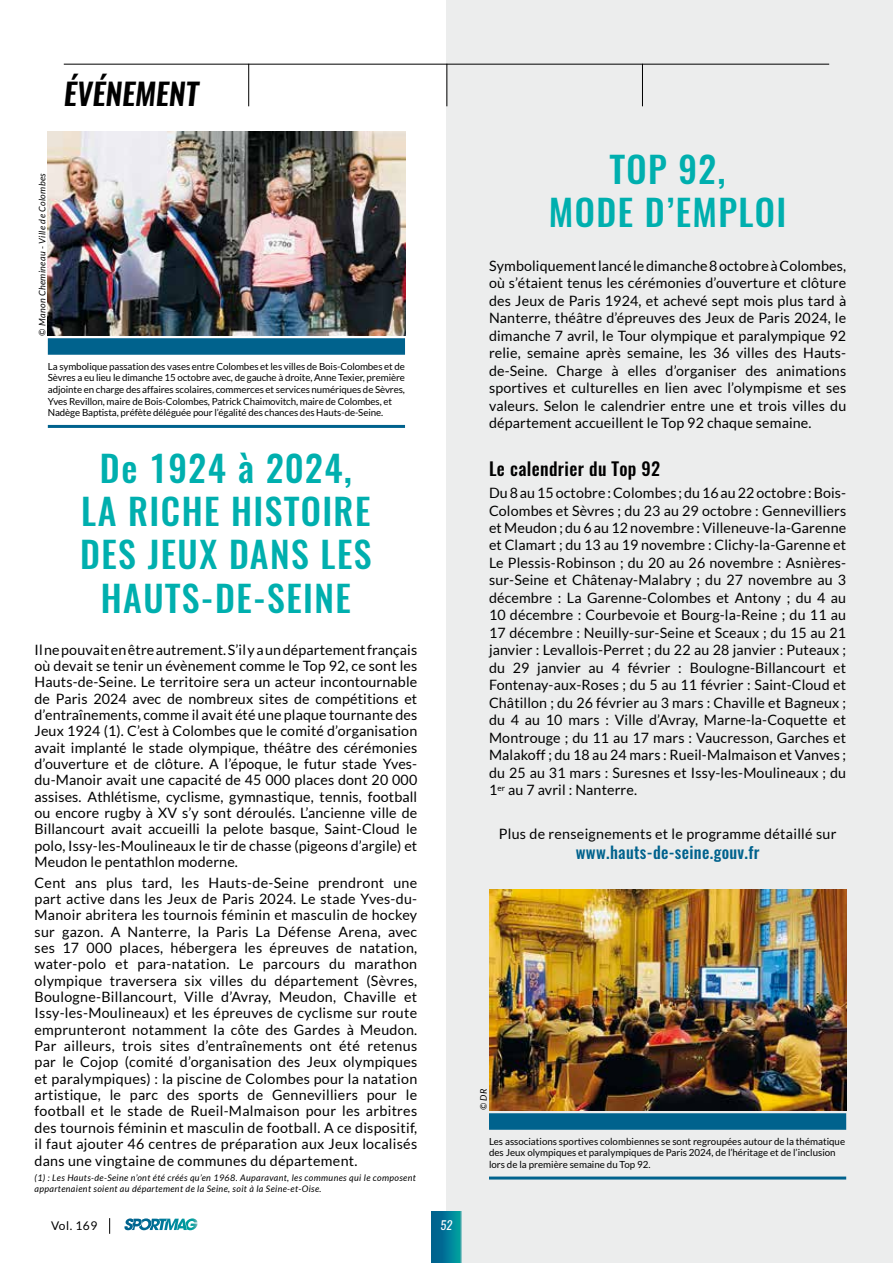
<style>
.page{position:relative;width:893px;height:1263px;background:#fff}
.page>*{position:absolute;margin:0;border:0;box-sizing:border-box;transform-origin:0 0}
.t1{font:500 36px/43.2px "Oswald";letter-spacing:.04em;color:#00afae;text-align:center}
.t2{font:italic 600 30px "Oswald";color:#000}
.t3{font:500 18px "Oswald";letter-spacing:.02em;color:#000}
.t4{font:500 16.5px "Oswald";letter-spacing:.02em;color:#00628d}
.t5{font:14.25px/16.4px "Lato";letter-spacing:.01em;color:#000;text-align:justify}
.t6{font:12px "Lato";letter-spacing:.04em;color:#000}
.t7{font:italic 12px "Oswald";color:#fff}
.t8{font:9.75px/11.7px "Lato";letter-spacing:-.01em;color:#000}
.t9{font:italic 9px/10.8px "Lato";letter-spacing:.04em;color:#000}
</style>
<div class="page">
<div style="left:446px;top:0;width:447px;height:1263px;background:#eceded"></div>
<hr style="left:248px;top:64px;width:1px;height:42px;background:#000">
<hr style="left:446px;top:64px;width:1px;height:42px;background:#000">
<hr style="left:642px;top:64px;width:1px;height:42px;background:#000">
<hr style="left:64px;top:64px;width:765px;height:1px;background:#000">
<div style="left:48px;top:338px;width:357px;height:17px;background:#00628d"></div>
<hr style="left:48px;top:425px;width:357px;height:3px;background:#00628d">
<img style="left:48px;top:132px;width:357px;height:204px">
<div style="left:489px;top:1113px;width:357px;height:17px;background:#00628d"></div>
<hr style="left:489px;top:1176px;width:357px;height:3px;background:#00628d">
<img style="left:489px;top:889px;width:357px;height:221px">
<svg style="left:432px;top:1212px;width:29px;height:51px"></svg>
<svg style="left:124px;top:1218px;width:74px;height:12px"></svg>
<svg style="left:109px;top:1218px;width:1px;height:16px"></svg>
<h2 class="t2" style="left:64px;top:73px;width:136px">ÉVÉNEMENT</h2>
<p class="t9" style="left:37px;top:336px;width:164px;rotate:-90deg">© Manon Chemineau - Ville de Colombes</p>
<p class="t8" style="left:48px;top:360px;width:359px">La symbolique passation des vases entre Colombes et les villes de Bois-Colombes et de Sèvres a eu lieu le dimanche 15 octobre avec, de gauche à droite, Anne Texier, première adjointe en charge des affaires scolaires, commerces et services numériques de Sèvres, Yves Revillon, maire de Bois-Colombes, Patrick Chaimovitch, maire de Colombes, et Nadège Baptista, préfète déléguée pour l’égalité des chances des Hauts-de-Seine.</p>
<h1 class="t1" style="left:80px;top:447px;width:293px">De 1924 à 2024,<br>LA RICHE HISTOIRE<br>DES JEUX DANS LES<br>HAUTS-DE-SEINE</h1>
<p class="t5" style="left:35px;top:641px;width:384px">Il ne pouvait en être autrement. S’il y a un département français où devait se tenir un évènement comme le Top 92, ce sont les Hauts-de-Seine. Le territoire sera un acteur incontournable de Paris 2024 avec de nombreux sites de compétitions et d’entraînements, comme il avait été une plaque tournante des Jeux 1924 (1). C’est à Colombes que le comité d’organisation avait implanté le stade olympique, théâtre des cérémonies d’ouverture et de clôture. A l’époque, le futur stade Yves&shy;du-Manoir avait une capacité de 45 000 places dont 20 000 assises. Athlétisme, cyclisme, gymnastique, tennis, football ou encore rugby à XV s’y sont déroulés. L’ancienne ville de Billancourt avait accueilli la pelote basque, Saint-Cloud le polo, Issy-les-Moulineaux le tir de chasse (pigeons d’argile) et Meudon le pentathlon moderne.</p>
<p class="t5" style="left:35px;top:874px;width:384px">Cent ans plus tard, les Hauts-de-Seine prendront une part active dans les Jeux de Paris 2024. Le stade Yves-du-Manoir abritera les tournois féminin et masculin de hockey sur gazon. A Nanterre, la Paris La Défense Arena, avec ses 17 000 places, hébergera les épreuves de natation, water-polo et para-natation. Le parcours du marathon olympique traversera six villes du département (Sèvres, Boulogne-Billancourt, Ville d’Avray, Meudon, Chaville et Issy-les-Moulineaux) et les épreuves de cyclisme sur route emprunteront notamment la côte des Gardes à Meudon.<br>Par ailleurs, trois sites d’entraînements ont été retenus par le Cojop (comité d’organisation des Jeux olympiques et paralympiques) : la piscine de Colombes pour la natation artistique, le parc des sports de Gennevilliers pour le football et le stade de Rueil-Malmaison pour les arbitres des tournois féminin et masculin de football. A ce dispositif, il faut ajouter 46 centres de préparation aux Jeux localisés dans une vingtaine de communes du département.</p>
<p class="t9" style="left:35px;top:1172px;width:383px">(1) : Les Hauts-de-Seine n’ont été créés qu’en 1968. Auparavant, les communes qui le composent appartenaient soient au département de la Seine, soit à la Seine-et-Oise.</p>
<p class="t6" style="left:51px;top:1219px;width:48px">Vol. 169</p>
<p class="t7" style="left:440px;top:1217px;width:13px">52</p>
<h1 class="t1" style="left:549px;top:148px;width:239px;line-height:43.7px">TOP 92,<br>MODE D’EMPLOI</h1>
<p class="t5" style="left:489px;top:257px;width:359px;line-height:17.5px">Symboliquement lancé le dimanche 8 octobre à Colombes, où s’étaient tenus les cérémonies d’ouverture et clôture des Jeux de Paris 1924, et achevé sept mois plus tard à Nanterre, théâtre d’épreuves des Jeux de Paris 2024, le dimanche 7 avril, le Tour olympique et paralympique 92 relie, semaine après semaine, les 36 villes des Hauts&shy;de-Seine. Charge à elles d’organiser des animations sportives et culturelles en lien avec l’olympisme et ses valeurs. Selon le calendrier entre une et trois villes du département accueillent le Top 92 chaque semaine.</p>
<p class="t3" style="left:489px;top:456px;width:173px">Le calendrier du Top 92</p>
<p class="t5" style="left:489px;top:484px;width:359px;line-height:17.5px">Du 8 au 15 octobre : Colombes ; du 16 au 22 octobre : Bois-Colombes et Sèvres ; du 23 au 29 octobre : Gennevilliers et Meudon ; du 6 au 12 novembre : Villeneuve-la-Garenne et Clamart ; du 13 au 19 novembre : Clichy-la-Garenne et Le Plessis-Robinson ; du 20 au 26 novembre : Asnières&shy;sur-Seine et Châtenay-Malabry ; du 27 novembre au 3 décembre : La Garenne-Colombes et Antony ; du 4 au 10 décembre : Courbevoie et Bourg-la-Reine ; du 11 au 17 décembre : Neuilly-sur-Seine et Sceaux ; du 15 au 21 janvier : Levallois-Perret ; du 22 au 28 janvier : Puteaux ; du 29 janvier au 4 février : Boulogne-Billancourt et Fontenay-aux-Roses ; du 5 au 11 février : Saint-Cloud et Châtillon ; du 26 février au 3 mars : Chaville et Bagneux ; du 4 au 10 mars : Ville d’Avray, Marne-la-Coquette et Montrouge ; du 11 au 17 mars : Vaucresson, Garches et Malakoff ; du 18 au 24 mars : Rueil-Malmaison et Vanves ; du 25 au 31 mars : Suresnes et Issy-les-Moulineaux ; du 1<sup>er</sup> au 7 avril : Nanterre.</p>
<p class="t5" style="left:499px;top:825px;width:339px">Plus de renseignements et le programme détaillé sur</p>
<p class="t4" style="left:576px;top:841px;width:185px">www.hauts-de-seine.gouv.fr</p>
<p class="t9" style="left:478px;top:1110px;width:23px;rotate:-90deg">© DR</p>
<p class="t8" style="left:489px;top:1135px;width:358px">Les associations sportives colombiennes se sont regroupées autour de la thématique des Jeux olympiques et paralympiques de Paris 2024, de l’héritage et de l’inclusion lors de la première semaine du Top 92.</p>
</div>
